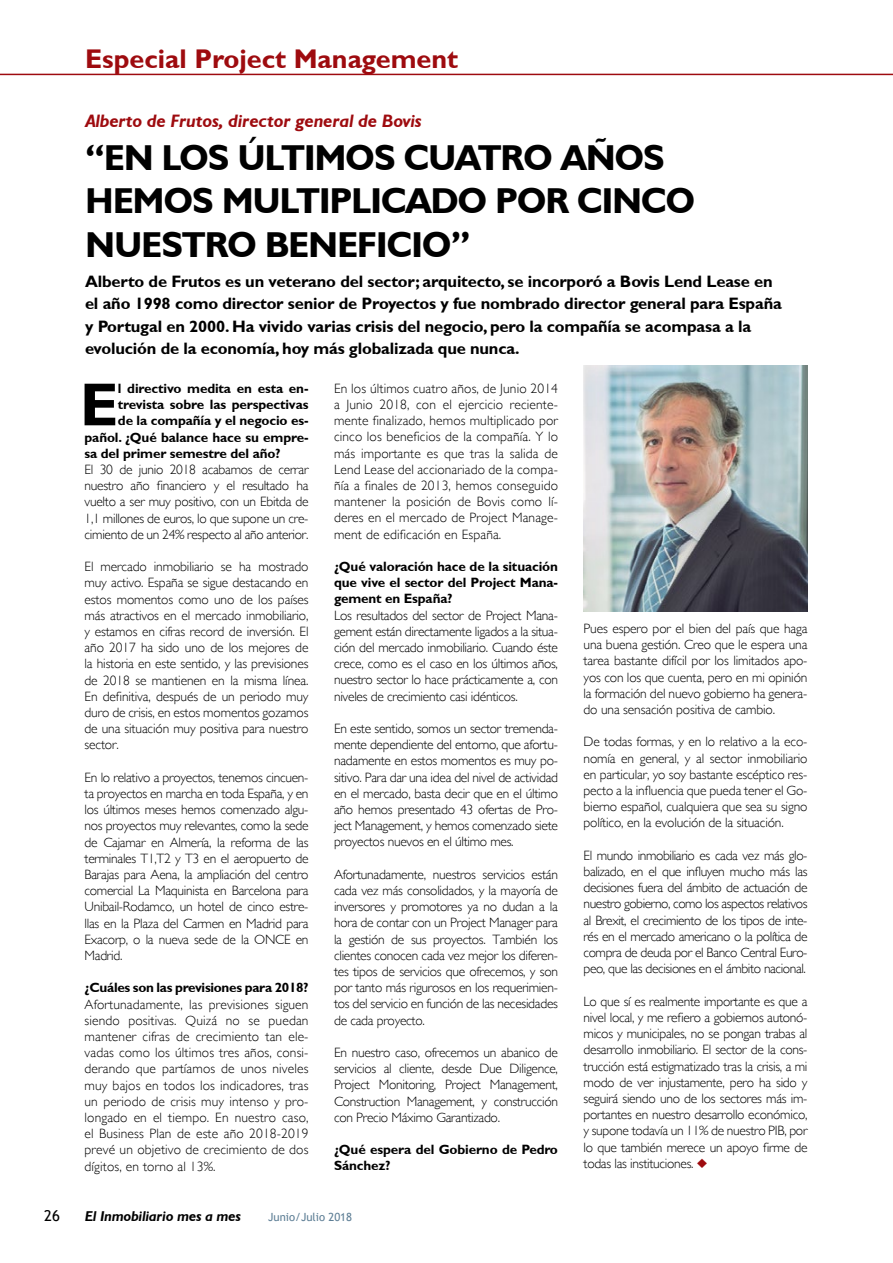
<style>
.page{position:relative;width:893px;height:1263px;background:#fff}
.page>*{position:absolute;margin:0;border:0;box-sizing:border-box;transform-origin:0 0}
.t1{font:700 61.05px "Gill Sans";color:#000}
.t2{font:700 36px/43.2px "Humanist 521 BT";letter-spacing:-.02em;color:#000}
.t3{font:700 27px "Gill Sans";color:#9e0b0f}
.t4{font:italic 700 18px "Humanist 521 BT";color:#9e0b0f}
.t5{font:700 16.5px/22.5px "Gill Sans";letter-spacing:-.01em;color:#000}
.t6{font:15px "Trebuchet MS";color:#000}
.t7{font:italic 700 14.25px "Humanist 521 BT";color:#000}
.t8{font:300 13.5px/16.2px "Gill Sans";letter-spacing:-.02em;color:#000;text-align:justify}
.t9{font:700 13.5px/16.2px "Gill Sans";letter-spacing:-.01em;color:#000;text-align:justify}
.t10{font:11.25px "Trebuchet MS";color:#5d7e95}
.s1{color:#9e0b0f}
</style>
<div class="page">
<hr style="left:0;top:74px;width:893px;height:1px;background:#9e0b0f">
<img style="left:583px;top:365px;width:224px;height:246px">
<h3 class="t3" style="left:85px;top:42px;width:375px">Especial Project Management</h3>
<h3 class="t4" style="left:85px;top:109px;width:338px">Alberto de Frutos, director general de Bovis</h3>
<h2 class="t2" style="left:86px;top:135px;width:611px">“EN LOS ÚLTIMOS CUATRO AÑOS<br>HEMOS MULTIPLICADO POR CINCO<br>NUESTRO BENEFICIO”</h2>
<p class="t5" style="left:85px;top:270px;width:698px">Alberto de Frutos es un veterano del sector; arquitecto, se incorporó a Bovis Lend Lease en el año 1998 como director senior de Proyectos y fue nombrado director general para España y Portugal en 2000. Ha vivido varias crisis del negocio, pero la compañía se acompasa a la evolución de la economía, hoy más globalizada que nunca.</p>
<h1 class="t1" style="left:80px;top:369px;width:40px">E</h1>
<p class="t9" style="left:118px;top:380px;width:192px">l directivo medita en esta en-</p>
<p class="t8" style="left:334px;top:380px;width:225px">En los últimos cuatro años, de Junio 2014 a Junio 2018, con el ejercicio reciente&shy;mente finalizado, hemos multiplicado por cinco los beneficios de la compañía. Y lo más importante es que tras la salida de Lend Lease del accionariado de la compa&shy;ñía a finales de 2013, hemos conseguido mantener la posición de Bovis como lí&shy;deres en el mercado de Project Manage&shy;ment de edificación en España.</p>
<p class="t9" style="left:334px;top:558px;width:225px">¿Qué valoración hace de la situación que vive el sector del Project Mana&shy;gement en España?</p>
<p class="t8" style="left:334px;top:607px;width:225px">Los resultados del sector de Project Mana&shy;gement están directamente ligados a la situa&shy;ción del mercado inmobiliario. Cuando éste crece, como es el caso en los últimos años, nuestro sector lo hace prácticamente a, con niveles de crecimiento casi idénticos.</p>
<p class="t8" style="left:334px;top:720px;width:225px">En este sentido, somos un sector tremenda&shy;mente dependiente del entorno, que afortu&shy;nadamente en estos momentos es muy po&shy;sitivo. Para dar una idea del nivel de actividad en el mercado, basta decir que en el último año hemos presentado 43 ofertas de Pro&shy;ject Management, y hemos comenzado siete proyectos nuevos en el último mes.</p>
<p class="t8" style="left:334px;top:866px;width:225px">Afortunadamente, nuestros servicios están cada vez más consolidados, y la mayoría de inversores y promotores ya no dudan a la hora de contar con un Project Manager para la gestión de sus proyectos. También los clientes conocen cada vez mejor los diferen&shy;tes tipos de servicios que ofrecemos, y son por tanto más rigurosos en los requerimien&shy;tos del servicio en función de las necesidades de cada proyecto.</p>
<p class="t8" style="left:334px;top:1044px;width:225px">En nuestro caso, ofrecemos un abanico de servicios al cliente, desde Due Diligence, Project Monitoring, Project Management, Construction Management, y construcción con Precio Máximo Garantizado.</p>
<p class="t9" style="left:334px;top:1141px;width:225px">¿Qué espera del Gobierno de Pedro<br>Sánchez?</p>
<p class="t9" style="left:118px;top:396px;width:192px">trevista sobre las perspectivas</p>
<p class="t9" style="left:118px;top:412px;width:192px">de la compañía y el negocio es-</p>
<p class="t9" style="left:85px;top:429px;width:225px">pañol. ¿Qué balance hace su empre-</p>
<p class="t9" style="left:85px;top:445px;width:197px">sa del primer semestre del año?</p>
<p class="t8" style="left:85px;top:461px;width:225px">El 30 de junio 2018 acabamos de cerrar nuestro año financiero y el resultado ha vuelto a ser muy positivo, con un Ebitda de 1,1 millones de euros, lo que supone un cre&shy;cimiento de un 24% respecto al año anterior.</p>
<p class="t8" style="left:85px;top:559px;width:225px">El mercado inmobiliario se ha mostrado muy activo. España se sigue destacando en estos momentos como uno de los países más atractivos en el mercado inmobiliario, y estamos en cifras record de inversión. El año 2017 ha sido uno de los mejores de la historia en este sentido, y las previsiones de 2018 se mantienen en la misma línea.<br>En definitiva, después de un periodo muy duro de crisis, en estos momentos gozamos de una situación muy positiva para nuestro sector.</p>
<p class="t8" style="left:85px;top:769px;width:225px">En lo relativo a proyectos, tenemos cincuen&shy;ta proyectos en marcha en toda España, y en los últimos meses hemos comenzado algu&shy;nos proyectos muy relevantes, como la sede de Cajamar en Almería, la reforma de las terminales T1,T2 y T3 en el aeropuerto de Barajas para Aena, la ampliación del centro comercial La Maquinista en Barcelona para Unibail-Rodamco, un hotel de cinco estre&shy;llas en la Plaza del Carmen en Madrid para Exacorp, o la nueva sede de la ONCE en Madrid.</p>
<p class="t9" style="left:85px;top:979px;width:225px">¿Cuáles son las previsiones para 2018?</p>
<p class="t8" style="left:85px;top:996px;width:225px">Afortunadamente, las previsiones siguen siendo positivas. Quizá no se puedan mantener cifras de crecimiento tan ele&shy;vadas como los últimos tres años, consi&shy;derando que partíamos de unos niveles muy bajos en todos los indicadores, tras un periodo de crisis muy intenso y pro&shy;longado en el tiempo. En nuestro caso, el Business Plan de este año 2018-2019 prevé un objetivo de crecimiento de dos dígitos, en torno al 13%.</p>
<p class="t8" style="left:583px;top:620px;width:225px">Pues espero por el bien del país que haga una buena gestión. Creo que le espera una tarea bastante difícil por los limitados apo&shy;yos con los que cuenta, pero en mi opinión la formación del nuevo gobierno ha genera&shy;do una sensación positiva de cambio.</p>
<p class="t8" style="left:583px;top:734px;width:225px">De todas formas, y en lo relativo a la eco&shy;nomía en general, y al sector inmobiliario en particular, yo soy bastante escéptico res&shy;pecto a la influencia que pueda tener el Go&shy;bierno español, cualquiera que sea su signo político, en la evolución de la situación.</p>
<p class="t8" style="left:583px;top:847px;width:225px">El mundo inmobiliario es cada vez más glo&shy;balizado, en el que influyen mucho más las decisiones fuera del ámbito de actuación de nuestro gobierno, como los aspectos relativos al Brexit, el crecimiento de los tipos de inte&shy;rés en el mercado americano o la política de compra de deuda por el Banco Central Euro&shy;peo, que las decisiones en el ámbito nacional.</p>
<p class="t8" style="left:583px;top:993px;width:225px">Lo que sí es realmente importante es que a nivel local, y me refiero a gobiernos autonó&shy;micos y municipales, no se pongan trabas al desarrollo inmobiliario. El sector de la cons&shy;trucción está estigmatizado tras la crisis, a mi modo de ver injustamente, pero ha sido y seguirá siendo uno de los sectores más im&shy;portantes en nuestro desarrollo económico, y supone todavía un 11% de nuestro PIB, por lo que también merece un apoyo firme de todas las instituciones. <span class="s1">◆</span></p>
<p class="t6" style="left:44px;top:1206px;width:17px">26</p>
<p class="t7" style="left:85px;top:1207px;width:158px">El Inmobiliario mes a mes</p>
<p class="t10" style="left:268px;top:1210px;width:85px">Junio/Julio 2018</p>
</div>
